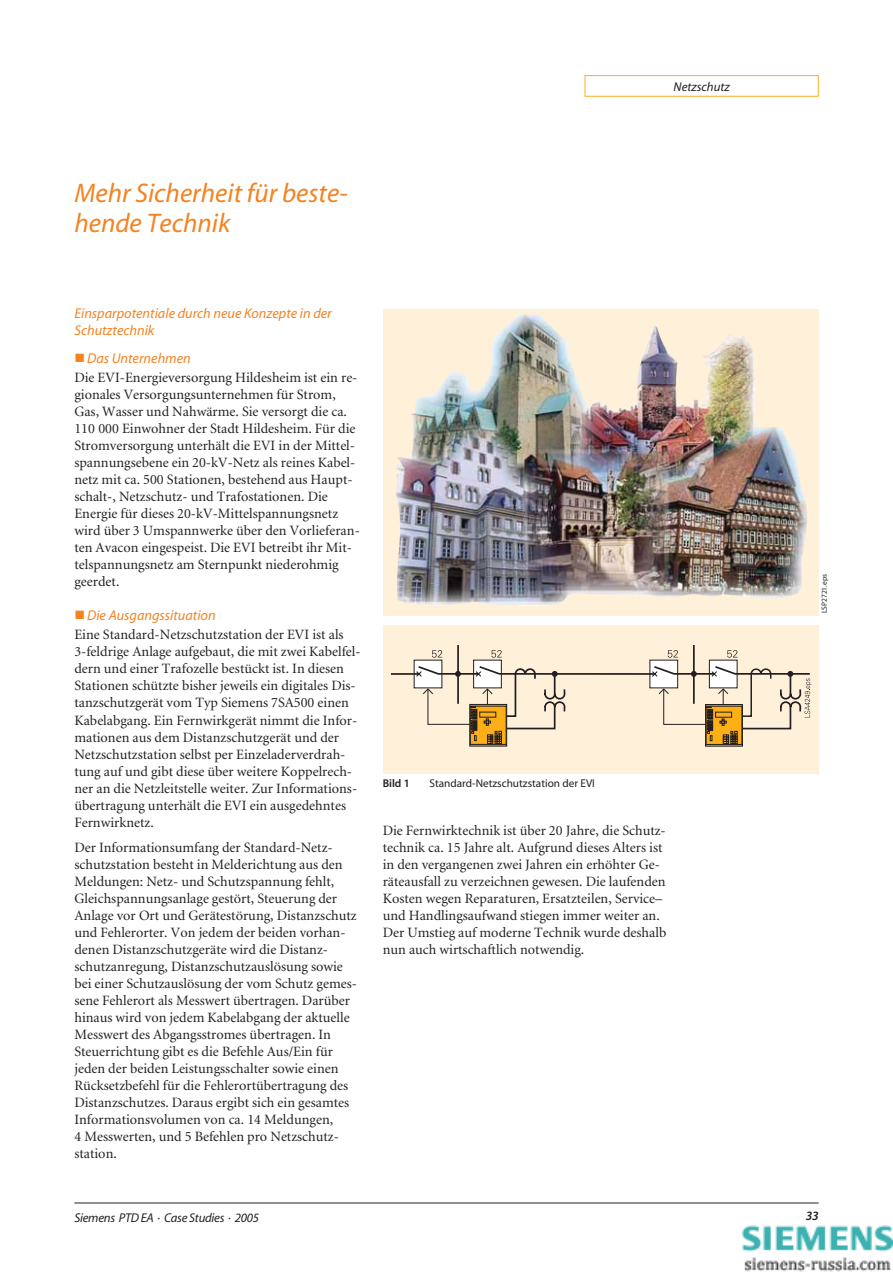
<style>
.page{position:relative;width:893px;height:1275px;background:#fff}
.page>*{position:absolute;margin:0;border:0;box-sizing:border-box;transform-origin:0 0}
.t1{font:27px/29.7px "Myriad MM It 400 600";color:#f5821f}
.t2{font:14.25px/17px "Minion";color:#231f20}
.t3{font:14.25px/17px "Myriad MM It 400 600";color:#f5821f}
.t4{font:italic 12.75px "Myriad";letter-spacing:-.02em;color:#231f20}
.t5{font:12.75px "Myriad MM It 400 600";color:#231f20}
.t6{font:12.75px "Myriad MM It 565 600";color:#231f20}
.t7{font:11.25px "Myriad MM 400 600";color:#231f20}
.t8{font:11.25px "Myriad MM 565 600";color:#231f20}
.t9{font:7.5px "Myriad MM 400 600";letter-spacing:.005em;color:#231f20}
</style>
<div class="page">
<hr style="left:74px;top:1202px;width:745px;height:1px;background:#231f20">
<div style="left:585px;top:75px;width:234px;height:22px;border:1px solid #fcaf17"></div>
<div style="left:383px;top:309px;width:436px;height:306px;background:#fff0d9"></div>
<img style="left:395px;top:314px;width:412px;height:292px">
<div style="left:383px;top:625px;width:436px;height:148px;background:#fff0d9"></div>
<div style="left:473px;top:660px;width:29px;height:28px;background:#fff"></div>
<hr style="left:457px;top:645px;width:2px;height:58px;background:#231f20">
<svg style="left:491px;top:650px;width:11px;height:7px"></svg>
<svg style="left:470px;top:743px;width:37px;height:3px"></svg>
<svg style="left:470px;top:743px;width:36px;height:1px"></svg>
<div style="left:414px;top:660px;width:28px;height:28px;background:#fff"></div>
<svg style="left:432px;top:650px;width:10px;height:7px"></svg>
<div style="left:709px;top:660px;width:28px;height:28px;background:#fff"></div>
<hr style="left:693px;top:645px;width:2px;height:58px;background:#231f20">
<svg style="left:727px;top:650px;width:10px;height:7px"></svg>
<svg style="left:705px;top:743px;width:38px;height:3px"></svg>
<svg style="left:706px;top:743px;width:36px;height:1px"></svg>
<div style="left:650px;top:660px;width:28px;height:28px;background:#fff"></div>
<svg style="left:668px;top:650px;width:10px;height:7px"></svg>
<svg style="left:391px;top:664px;width:420px;height:79px"></svg>
<img style="left:742px;top:1225px;width:150px;height:47px">
<p class="t5" style="left:674px;top:82px;width:58px">Netzschutz</p>
<h1 class="t1" style="left:74px;top:180px;width:275px">Mehr Sicherheit für beste&shy;hende Technik</h1>
<p class="t3" style="left:74px;top:306px;width:259px">Einsparpotentiale durch neue Konzepte in der<br>Schutztechnik</p>
<p class="t3" style="left:87px;top:351px;width:105px">Das Unternehmen</p>
<p class="t2" style="left:74px;top:370px;width:287px">Die EVI-Energieversorgung Hildesheim ist ein re&shy;gionales Versorgungsunternehmen für Strom, Gas, Wasser und Nahwärme. Sie versorgt die ca.<br>110 000 Einwohner der Stadt Hildesheim. Für die Stromversorgung unterhält die EVI in der Mittel&shy;spannungsebene ein 20-kV-Netz als reines Kabel&shy;netz mit ca. 500 Stationen, bestehend aus Haupt&shy;schalt-, Netzschutz- und Trafostationen. Die Energie für dieses 20-kV-Mittelspannungsnetz wird über 3 Umspannwerke über den Vorlieferan&shy;ten Avacon eingespeist. Die EVI betreibt ihr Mit&shy;telspannungsnetz am Sternpunkt niederohmig geerdet.</p>
<p class="t3" style="left:87px;top:608px;width:130px">Die Ausgangssituation</p>
<p class="t2" style="left:74px;top:627px;width:288px">Eine Standard-Netzschutzstation der EVI ist als 3-feldrige Anlage aufgebaut, die mit zwei Kabelfel&shy;dern und einer Trafozelle bestückt ist. In diesen Stationen schützte bisher jeweils ein digitales Dis&shy;tanzschutzgerät vom Typ Siemens 7SA500 einen Kabelabgang. Ein Fernwirkgerät nimmt die Infor&shy;mationen aus dem Distanzschutzgerät und der Netzschutzstation selbst per Einzeladerverdrah&shy;tung auf und gibt diese über weitere Koppelrech&shy;ner an die Netzleitstelle weiter. Zur Informations&shy;übertragung unterhält die EVI ein ausgedehntes Fernwirknetz.</p>
<p class="t2" style="left:74px;top:840px;width:284px">Der Informationsumfang der Standard-Netz&shy;schutzstation besteht in Melderichtung aus den Meldungen: Netz- und Schutzspannung fehlt, Gleichspannungsanlage gestört, Steuerung der Anlage vor Ort und Gerätestörung, Distanzschutz und Fehlerorter. Von jedem der beiden vorhan&shy;denen Distanzschutzgeräte wird die Distanz&shy;schutzanregung, Distanzschutzauslösung sowie bei einer Schutzauslösung der vom Schutz gemes&shy;sene Fehlerort als Messwert übertragen. Darüber hinaus wird von jedem Kabelabgang der aktuelle Messwert des Abgangsstromes übertragen. In Steuerrichtung gibt es die Befehle Aus/Ein für jeden der beiden Leistungsschalter sowie einen Rücksetzbefehl für die Fehlerortübertragung des Distanzschutzes. Daraus ergibt sich ein gesamtes Informationsvolumen von ca. 14 Meldungen,<br>4 Messwerten, und 5 Befehlen pro Netzschutz&shy;station.</p>
<p class="t8" style="left:383px;top:778px;width:29px">Bild 1</p>
<p class="t7" style="left:429px;top:778px;width:167px">Standard-Netzschutzstation der EVI</p>
<p class="t2" style="left:383px;top:822px;width:285px">Die Fernwirktechnik ist über 20 Jahre, die Schutz&shy;technik ca. 15 Jahre alt. Aufgrund dieses Alters ist in den vergangenen zwei Jahren ein erhöhter Ge&shy;räteausfall zu verzeichnen gewesen. Die laufenden Kosten wegen Reparaturen, Ersatzteilen, Service– und Handlingsaufwand stiegen immer weiter an.<br>Der Umstieg auf moderne Technik wurde deshalb nun auch wirtschaftlich notwendig.</p>
<p class="t9" style="left:822px;top:613px;width:41px;rotate:-90deg">LSP2721.eps</p>
<p class="t4" style="left:74px;top:1212px;width:186px">Siemens PTD EA · Case Studies · 2005</p>
<p class="t6" style="left:806px;top:1210px;width:15px">33</p>
</div>
